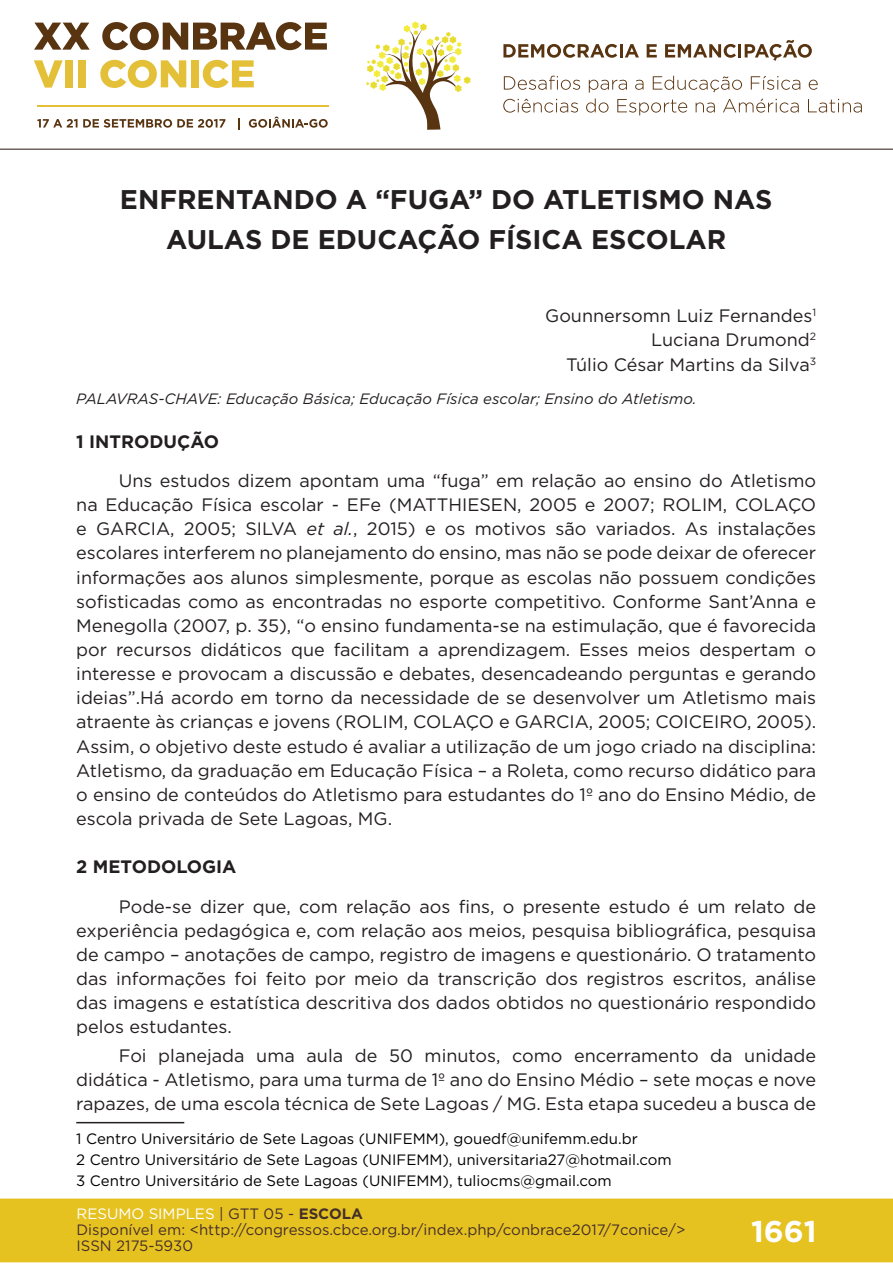
<style>
.page{position:relative;width:893px;height:1263px;background:#fff}
.page>*{position:absolute;margin:0;border:0;box-sizing:border-box;transform-origin:0 0}
.t1{font:700 30px "Gotham";color:#fff}
.t2{font:700 27px/40.7px "Gotham";color:#231f20;text-align:center}
.t3{font:18px/24.2px "Gotham";color:#231f20;text-align:justify}
.t4{font:700 18px "Gotham";color:#231f20}
.t5{font:15px/21.3px "Gotham";color:#000001}
.t6{font:15px/16px "Gotham";color:#462f2a}
.t7{font:italic 15px "Gotham";color:#231f20}
.s1{font-style:italic}
.s2{color:#fff}
.s3{color:#442f2a}
.s4{font-weight:700;color:#442f2a}
</style>
<div class="page">
<div style="left:0;top:1198px;width:893px;height:64px;background:#e6c221;border:2px solid #e6c221"></div>
<svg style="left:34px;top:23px;width:56px;height:27px"></svg>
<svg style="left:102px;top:22px;width:225px;height:28px"></svg>
<svg style="left:34px;top:60px;width:29px;height:28px"></svg>
<div style="left:65px;top:60px;width:8px;height:27px;background:#e3c038"></div>
<div style="left:78px;top:60px;width:8px;height:27px;background:#e3c038"></div>
<svg style="left:100px;top:60px;width:86px;height:28px"></svg>
<div style="left:191px;top:60px;width:8px;height:27px;background:#e3c038"></div>
<svg style="left:203px;top:60px;width:51px;height:28px"></svg>
<svg style="left:37px;top:119px;width:188px;height:9px"></svg>
<svg style="left:238px;top:118px;width:2px;height:11px"></svg>
<svg style="left:249px;top:117px;width:79px;height:11px"></svg>
<hr style="left:37px;top:105px;width:291px;height:2px;background:#e3c038">
<svg style="left:366px;top:21px;width:105px;height:109px"></svg>
<svg style="left:503px;top:44px;width:136px;height:14px"></svg>
<svg style="left:647px;top:44px;width:10px;height:13px"></svg>
<svg style="left:665px;top:40px;width:147px;height:21px"></svg>
<svg style="left:504px;top:76px;width:76px;height:14px"></svg>
<svg style="left:809px;top:80px;width:9px;height:10px"></svg>
<svg style="left:503px;top:99px;width:75px;height:14px"></svg>
<svg style="left:586px;top:76px;width:214px;height:39px"></svg>
<svg style="left:808px;top:99px;width:54px;height:14px"></svg>
<hr style="left:0;top:149px;width:893px;height:1px;background:#442f2a">
<hr style="left:76px;top:1122px;width:108px;height:1px;background:#231f20">
<h2 class="t2" style="left:120px;top:179px;width:654px">ENFRENTANDO A “FUGA” DO ATLETISMO NAS<br>AULAS DE EDUCAÇÃO FÍSICA ESCOLAR</h2>
<p class="t3" style="left:545px;top:303px;width:272px;text-align:right">Gounnersomn Luiz Fernandes<sup>1<br></sup>Luciana Drumond<sup>2<br></sup>Túlio César Martins da Silva<sup>3</sup></p>
<p class="t7" style="left:76px;top:389px;width:622px">PALAVRAS-CHAVE: Educação Básica; Educação Física escolar; Ensino do Atletismo.</p>
<p class="t4" style="left:76px;top:429px;width:144px">1 INTRODUÇÃO</p>
<p class="t3" style="left:76px;top:468px;width:741px;text-indent:43px">Uns estudos dizem apontam uma “fuga” em relação ao ensino do Atletismo na Educação Física escolar - EFe (MATTHIESEN, 2005 e 2007; ROLIM, COLAÇO e GARCIA, 2005; SILVA <span class="s1">et al.</span>, 2015) e os motivos são variados. As instalações escolares interferem no planejamento do ensino, mas não se pode deixar de oferecer informações aos alunos simplesmente, porque as escolas não possuem condições sofisticadas como as encontradas no esporte competitivo. Conforme Sant’Anna e Menegolla (2007, p. 35), “o ensino fundamenta-se na estimulação, que é favorecida por recursos didáticos que facilitam a aprendizagem. Esses meios despertam o interesse e provocam a discussão e debates, desencadeando perguntas e gerando ideias”.Há acordo em torno da necessidade de se desenvolver um Atletismo mais atraente às crianças e jovens (ROLIM, COLAÇO e GARCIA, 2005; COICEIRO, 2005).<br>Assim, o objetivo deste estudo é avaliar a utilização de um jogo criado na disciplina:<br>Atletismo, da graduação em Educação Física – a Roleta, como recurso didático para o ensino de conteúdos do Atletismo para estudantes do 1º ano do Ensino Médio, de escola privada de Sete Lagoas, MG.</p>
<p class="t4" style="left:76px;top:855px;width:162px">2 METODOLOGIA</p>
<p class="t3" style="left:76px;top:894px;width:741px;text-indent:43px">Pode-se dizer que, com relação aos fins, o presente estudo é um relato de experiência pedagógica e, com relação aos meios, pesquisa bibliográfica, pesquisa de campo – anotações de campo, registro de imagens e questionário. O tratamento das informações foi feito por meio da transcrição dos registros escritos, análise das imagens e estatística descritiva dos dados obtidos no questionário respondido pelos estudantes.</p>
<p class="t3" style="left:76px;top:1043px;width:741px;text-indent:43px">Foi planejada uma aula de 50 minutos, como encerramento da unidade didática - Atletismo, para uma turma de 1º ano do Ensino Médio – sete moças e nove rapazes, de uma escola técnica de Sete Lagoas / MG. Esta etapa sucedeu a busca de</p>
<p class="t5" style="left:76px;top:1128px;width:597px">1 Centro Universitário de Sete Lagoas (UNIFEMM), gouedf@unifemm.edu.br<br>2 Centro Universitário de Sete Lagoas (UNIFEMM), universitaria27@hotmail.com<br>3 Centro Universitário de Sete Lagoas (UNIFEMM), tuliocms@gmail.com</p>
<p class="t6" style="left:77px;top:1205px;width:610px"><span class="s2">RESUMO SIMPLES</span> <span class="s3">| GTT 05 -</span> <span class="s4">ESCOLA<br></span>Disponível em: &lt;http://congressos.cbce.org.br/index.php/conbrace2017/7conice/&gt;<br>ISSN 2175-5930</p>
<h1 class="t1" style="left:751px;top:1212px;width:67px">1661</h1>
</div>
